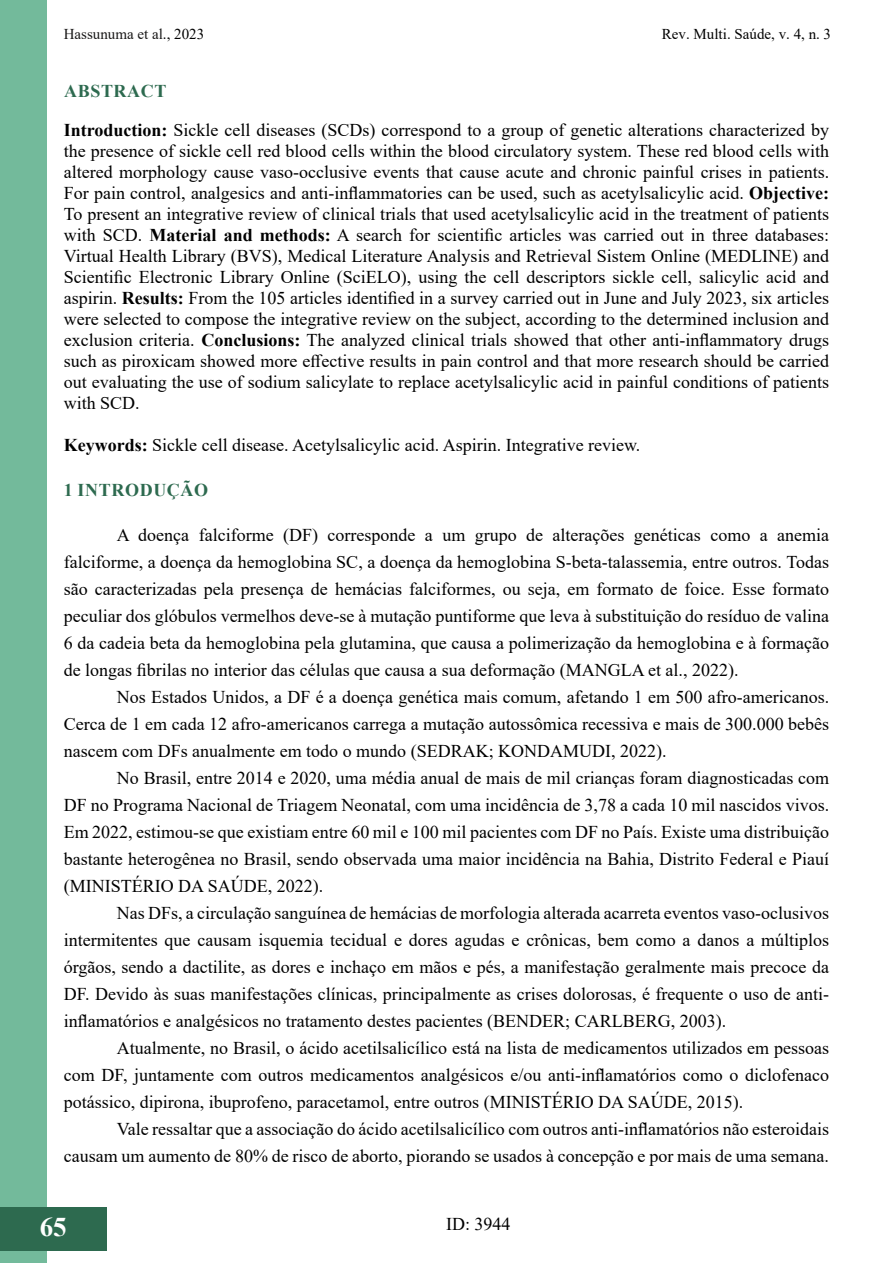
<style>
.page{position:relative;width:893px;height:1263px;background:#fff}
.page>*{position:absolute;margin:0;border:0;box-sizing:border-box;transform-origin:0 0}
.t1{font:700 27px "Times New Roman";color:#fff}
.t2{font:18px/27px "Times New Roman";color:#000;text-align:justify}
.t3{font:700 18px "Times New Roman";letter-spacing:.035em;color:#2d6a4f}
.t4{font:15px "Times New Roman";color:#000}
.t5{font:15px "Times New Roman";color:#181717}
.s1{color:#000}
.s2{font-weight:700;color:#2d6a4f}
.s3{font-weight:700}
</style>
<div class="page">
<div style="left:0;top:0;width:47px;height:1262px;background:#73ba9b"></div>
<hr style="left:892px;top:1207px;width:1px;height:43px;background:#2d6a4f">
<div style="left:0;top:1207px;width:106px;height:43px;background:#2d6a4f"></div>
<p class="t5" style="left:64px;top:23px;width:142px">Hassunuma et al<span class="s1">., 2023</span></p>
<p class="t4" style="left:662px;top:23px;width:171px">Rev. Multi. Saúde, v. 4, n. 3</p>
<p class="t2" style="left:64px;top:71px;width:767px;line-height:39px"><span class="s2">ABSTRACT<br></span><span class="s3">Introduction:</span> Sickle cell diseases (SCDs) correspond to a group of genetic alterations characterized by</p>
<p class="t2" style="left:64px;top:140px;width:767px;line-height:21px">the presence of sickle cell red blood cells within the blood circulatory system. These red blood cells with altered morphology cause vaso-occlusive events that cause acute and chronic painful crises in patients.<br>For pain control, analgesics and anti-inflammatories can be used, such as acetylsalicylic acid. <span class="s3">Objective:<br></span>To present an integrative review of clinical trials that used acetylsalicylic acid in the treatment of patients with SCD. <span class="s3">Material and methods:</span> A search for scientific articles was carried out in three databases:<br>Virtual Health Library (BVS), Medical Literature Analysis and Retrieval Sistem Online (MEDLINE) and Scientific Electronic Library Online (SciELO), using the cell descriptors sickle cell, salicylic acid and aspirin. <span class="s3">Results:</span> From the 105 articles identified in a survey carried out in June and July 2023, six articles were selected to compose the integrative review on the subject, according to the determined inclusion and exclusion criteria. <span class="s3">Conclusions:</span> The analyzed clinical trials showed that other anti-inflammatory drugs such as piroxicam showed more effective results in pain control and that more research should be carried out evaluating the use of sodium salicylate to replace acetylsalicylic acid in painful conditions of patients with SCD.</p>
<p class="t2" style="left:64px;top:431px;width:578px"><span class="s3">Keywords:</span> Sickle cell disease. Acetylsalicylic acid. Aspirin. Integrative review.</p>
<p class="t3" style="left:64px;top:477px;width:146px">1 INTRODUÇÃO</p>
<p class="t2" style="left:64px;top:521px;width:767px;text-indent:53px">A doença falciforme (DF) corresponde a um grupo de alterações genéticas como a anemia falciforme, a doença da hemoglobina SC, a doença da hemoglobina S-beta-talassemia, entre outros. Todas são caracterizadas pela presença de hemácias falciformes, ou seja, em formato de foice. Esse formato peculiar dos glóbulos vermelhos deve-se à mutação puntiforme que leva à substituição do resíduo de valina 6 da cadeia beta da hemoglobina pela glutamina, que causa a polimerização da hemoglobina e à formação de longas fibrilas no interior das células que causa a sua deformação (MANGLA et al., 2022).</p>
<p class="t2" style="left:64px;top:683px;width:767px;text-indent:53px">Nos Estados Unidos, a DF é a doença genética mais comum, afetando 1 em 500 afro-americanos.<br>Cerca de 1 em cada 12 afro-americanos carrega a mutação autossômica recessiva e mais de 300.000 bebês nascem com DFs anualmente em todo o mundo (SEDRAK; KONDAMUDI, 2022).</p>
<p class="t2" style="left:64px;top:764px;width:767px;text-indent:53px">No Brasil, entre 2014 e 2020, uma média anual de mais de mil crianças foram diagnosticadas com DF no Programa Nacional de Triagem Neonatal, com uma incidência de 3,78 a cada 10 mil nascidos vivos.<br>Em 2022, estimou-se que existiam entre 60 mil e 100 mil pacientes com DF no País. Existe uma distribuição bastante heterogênea no Brasil, sendo observada uma maior incidência na Bahia, Distrito Federal e Piauí (MINISTÉRIO DA SAÚDE, 2022).</p>
<p class="t2" style="left:64px;top:899px;width:767px;text-indent:53px">Nas DFs, a circulação sanguínea de hemácias de morfologia alterada acarreta eventos vaso-oclusivos intermitentes que causam isquemia tecidual e dores agudas e crônicas, bem como a danos a múltiplos órgãos, sendo a dactilite, as dores e inchaço em mãos e pés, a manifestação geralmente mais precoce da DF. Devido às suas manifestações clínicas, principalmente as crises dolorosas, é frequente o uso de anti&shy;inflamatórios e analgésicos no tratamento destes pacientes (BENDER; CARLBERG, 2003).</p>
<p class="t2" style="left:64px;top:1034px;width:767px;text-indent:53px">Atualmente, no Brasil, o ácido acetilsalicílico está na lista de medicamentos utilizados em pessoas com DF, juntamente com outros medicamentos analgésicos e/ou anti-inflamatórios como o diclofenaco potássico, dipirona, ibuprofeno, paracetamol, entre outros (MINISTÉRIO DA SAÚDE, 2015).</p>
<p class="t2" style="left:64px;top:1115px;width:767px;text-align:right">Vale ressaltar que a associação do ácido acetilsalicílico com outros anti-inflamatórios não esteroidais causam um aumento de 80% de risco de aborto, piorando se usados à concepção e por mais de uma semana.</p>
<h1 class="t1" style="left:40px;top:1207px;width:28px">65</h1>
<p class="t2" style="left:446px;top:1210px;width:66px">ID: 3944</p>
</div>
